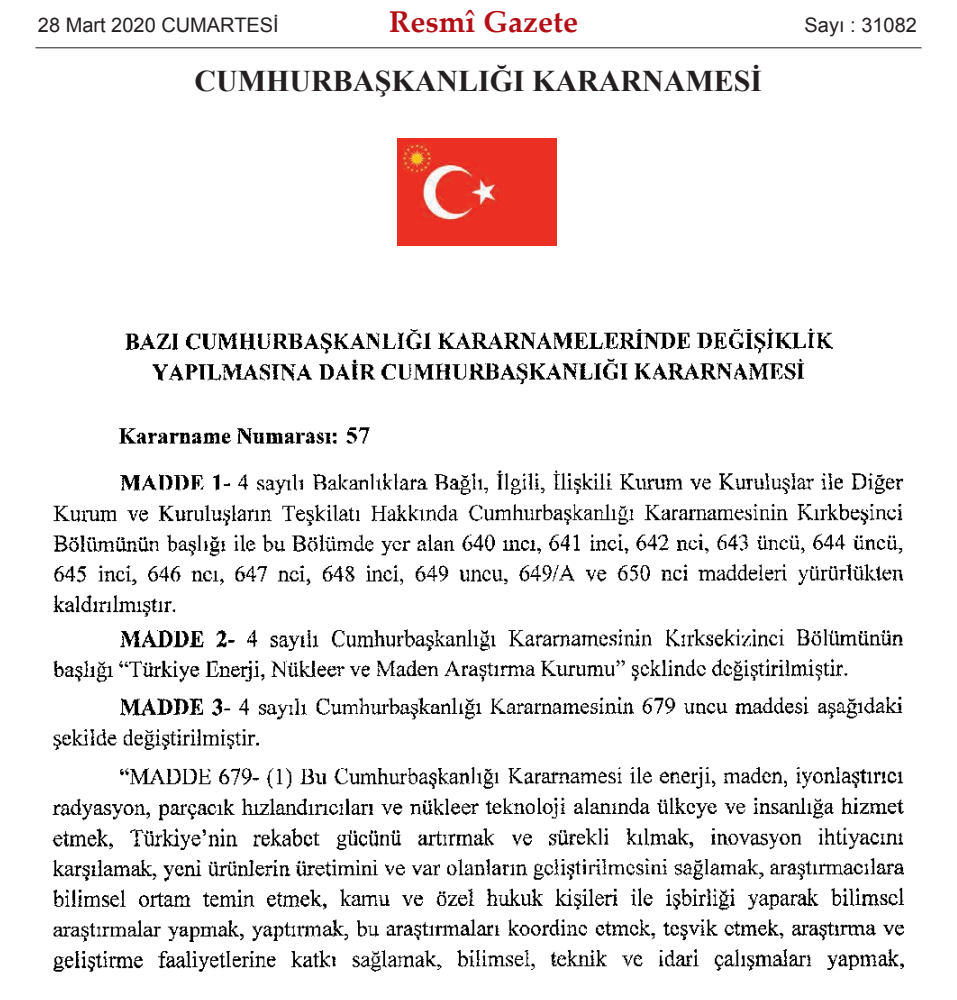
<style>
.page{position:relative;width:957px;height:1000px;background:#fff}
.page>*{position:absolute;margin:0;border:0;box-sizing:border-box;transform-origin:0 0}
.t1{font:700 30px "Times New Roman";color:#231f20}
.t2{font:700 30px "Palatino Linotype";color:#b40e16}
.t3{font:20px "Arial";color:#231f20}
</style>
<div class="page">
<img style="left:398px;top:139px;width:159px;height:106px">
<img style="left:52px;top:328px;width:852px;height:644px">
<hr style="left:35px;top:47px;width:886px;height:1px;background:#231f20">
<p class="t3" style="left:38px;top:13px;width:242px">28 Mart 2020 CUMARTESİ</p>
<h1 class="t2" style="left:389px;top:10px;width:190px">Resmî Gazete</h1>
<p class="t3" style="left:804px;top:13px;width:114px">Sayı : 31082</p>
<h1 class="t1" style="left:195px;top:64px;width:569px">CUMHURBAŞKANLIĞI KARARNAMESİ</h1>
</div>
